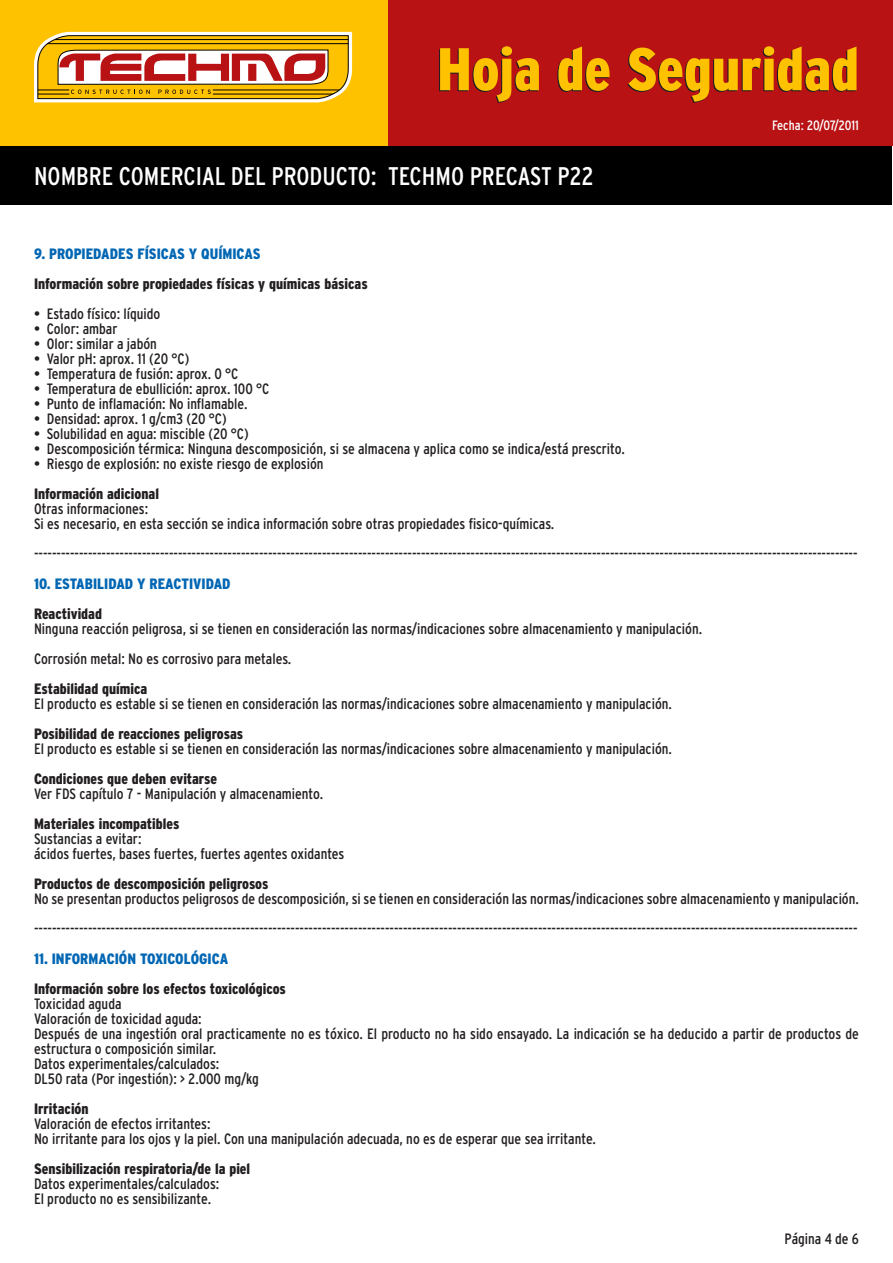
<style>
.page{position:relative;width:893px;height:1263px;background:#fff}
.page>*{position:absolute;margin:0;border:0;box-sizing:border-box;transform-origin:0 0}
.t1{font:900 condensed 60px "Interstate";color:#ffc200}
.t2{font:condensed 25.5px "Interstate";color:#fff}
.general{font:condensed 15px/15px "Interstate";color:#231f20}
.general-2{font:900 condensed 15px "Interstate";color:#231f20}
.ladillo_azul{font:900 condensed 15px "Interstate";color:#0166b3}
.t3{font:condensed 13.5px "Interstate";color:#fff}
</style>
<div class="page">
<div style="left:0;top:104px;width:892px;height:101px;background:#000"></div>
<div style="left:0;top:0;width:892px;height:145px;background:#ffc200"></div>
<div style="left:388px;top:0;width:504px;height:145px;background:#b81214"></div>
<svg style="left:34px;top:31px;width:319px;height:72px"></svg>
<h1 class="t1" style="left:437px;top:36px;width:423px">Hoja de Seguridad</h1>
<h2 class="t2" style="left:34px;top:162px;width:561px">NOMBRE COMERCIAL DEL PRODUCTO: TECHMO PRECAST P22</h2>
<p class="t3" style="left:772px;top:117px;width:88px">Fecha: 20/07/2011</p>
<p class="ladillo_azul" style="left:34px;top:245px;width:228px">9. PROPIEDADES FÍSICAS Y QUÍMICAS</p>
<p class="general-2" style="left:34px;top:275px;width:335px">Información sobre propiedades físicas y químicas básicas</p>
<p class="general" style="left:34px;top:306px;width:128px">• Estado físico: líquido</p>
<p class="general" style="left:34px;top:321px;width:85px">• Color: ambar</p>
<p class="general" style="left:34px;top:336px;width:124px">• Olor: similar a jabón</p>
<p class="general" style="left:34px;top:351px;width:157px">• Valor pH: aprox. 11 (20 °C)</p>
<p class="general" style="left:34px;top:366px;width:206px">• Temperatura de fusión: aprox. 0 °C</p>
<p class="general" style="left:34px;top:381px;width:237px">• Temperatura de ebullición: aprox. 100 °C</p>
<p class="general" style="left:34px;top:396px;width:215px">• Punto de inflamación: No inflamable.</p>
<p class="general" style="left:34px;top:411px;width:194px">• Densidad: aprox. 1 g/cm3 (20 °C)</p>
<p class="general" style="left:34px;top:426px;width:216px">• Solubilidad en agua: miscible (20 °C)</p>
<p class="general" style="left:34px;top:441px;width:592px">• Descomposición térmica: Ninguna descomposición, si se almacena y aplica como se indica/está prescrito.</p>
<p class="general" style="left:34px;top:456px;width:291px">• Riesgo de explosión: no existe riesgo de explosión</p>
<p class="general-2" style="left:34px;top:485px;width:126px">Información adicional</p>
<p class="general" style="left:34px;top:501px;width:116px">Otras informaciones:</p>
<p class="general" style="left:34px;top:516px;width:522px">Si es necesario, en esta sección se indica información sobre otras propiedades fisico-químicas.</p>
<p class="general" style="left:34px;top:546px;width:825px">---------------------------------------------------------------------------------------------------------------------------------------------------------------------------------------</p>
<p class="ladillo_azul" style="left:34px;top:575px;width:198px">10. ESTABILIDAD Y REACTIVIDAD</p>
<p class="general-2" style="left:34px;top:605px;width:69px">Reactividad</p>
<p class="general" style="left:34px;top:621px;width:670px">Ninguna reacción peligrosa, si se tienen en consideración las normas/indicaciones sobre almacenamiento y manipulación.</p>
<p class="general" style="left:34px;top:651px;width:259px">Corrosión metal: No es corrosivo para metales.</p>
<p class="general-2" style="left:34px;top:680px;width:115px">Estabilidad química</p>
<p class="general" style="left:34px;top:696px;width:640px">El producto es estable si se tienen en consideración las normas/indicaciones sobre almacenamiento y manipulación.</p>
<p class="general-2" style="left:34px;top:725px;width:211px">Posibilidad de reacciones peligrosas</p>
<p class="general" style="left:34px;top:741px;width:640px">El producto es estable si se tienen en consideración las normas/indicaciones sobre almacenamiento y manipulación.</p>
<p class="general-2" style="left:34px;top:770px;width:185px">Condiciones que deben evitarse</p>
<p class="general" style="left:34px;top:786px;width:291px">Ver FDS capítulo 7 - Manipulación y almacenamiento.</p>
<p class="general-2" style="left:34px;top:815px;width:147px">Materiales incompatibles</p>
<p class="general" style="left:34px;top:831px;width:109px">Sustancias a evitar:</p>
<p class="general" style="left:34px;top:846px;width:312px">ácidos fuertes, bases fuertes, fuertes agentes oxidantes</p>
<p class="general-2" style="left:34px;top:875px;width:236px">Productos de descomposición peligrosos</p>
<p class="general" style="left:34px;top:891px;width:826px">No se presentan productos peligrosos de descomposición, si se tienen en consideración las normas/indicaciones sobre almacenamiento y manipulación.</p>
<p class="general" style="left:34px;top:921px;width:825px">---------------------------------------------------------------------------------------------------------------------------------------------------------------------------------------</p>
<p class="ladillo_azul" style="left:34px;top:950px;width:196px">11. INFORMACIÓN TOXICOLÓGICA</p>
<p class="general-2" style="left:34px;top:980px;width:253px">Información sobre los efectos toxicológicos</p>
<p class="general" style="left:34px;top:996px;width:89px">Toxicidad aguda</p>
<p class="general" style="left:34px;top:1011px;width:169px">Valoración de toxicidad aguda:</p>
<p class="general" style="left:34px;top:1026px;width:826px">Después de una ingestión oral practicamente no es tóxico. El producto no ha sido ensayado. La indicación se ha deducido a partir de productos de estructura o composición similar.</p>
<p class="general" style="left:34px;top:1056px;width:187px">Datos experimentales/calculados:</p>
<p class="general" style="left:34px;top:1071px;width:226px">DL50 rata (Por ingestión): &gt; 2.000 mg/kg</p>
<p class="general-2" style="left:34px;top:1100px;width:56px">Irritación</p>
<p class="general" style="left:34px;top:1116px;width:178px">Valoración de efectos irritantes:</p>
<p class="general" style="left:34px;top:1131px;width:563px">No irritante para los ojos y la piel. Con una manipulación adecuada, no es de esperar que sea irritante.</p>
<p class="general-2" style="left:34px;top:1160px;width:218px">Sensibilización respiratoria/de la piel</p>
<p class="general" style="left:34px;top:1176px;width:187px">Datos experimentales/calculados:</p>
<p class="general" style="left:34px;top:1191px;width:179px">El producto no es sensibilizante.</p>
<p class="general" style="left:784px;top:1231px;width:76px">Página 4 de 6</p>
</div>
